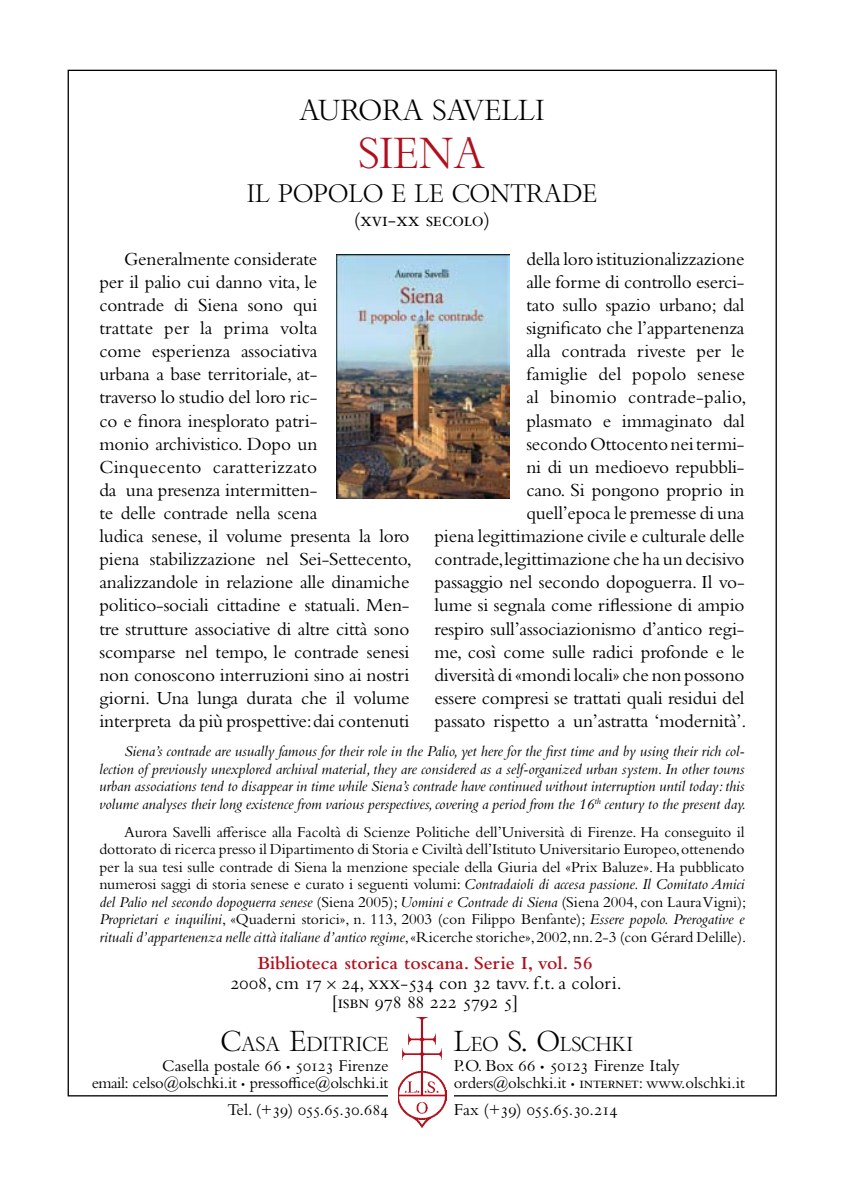
<style>
.page{position:relative;width:844px;height:1191px;background:#fff}
.page>*{position:absolute;margin:0;border:0;box-sizing:border-box;transform-origin:0 0}
.t1{font:42px "Bembo Titling MT Std";color:#b00f1c}
.t2{font:28px "Bembo Titling MT Std";color:#000}
.t3{font:24.5px "Bembo Titling MT Std";color:#000}
.t4{font:21px "Bembo Std";letter-spacing:-.02em;color:#000}
.t5{font:19.6px "Bembo Titling MT Std";color:#000}
.t6{font:19.25px/23.1px "Bembo Std";letter-spacing:-.01em;color:#000}
.t7{font:17.5px "Bembo Std";letter-spacing:-.005em;color:#000}
.t8{font:17.15px "Bembo Std";color:#000}
.t9{font:17.15px "Bembo Std";letter-spacing:-.025em;color:#000}
.t10{font:16.62px "Bembo Std";letter-spacing:-.01em;color:#000}
.t11{font:15.75px/17.5px "Bembo Std";letter-spacing:-.005em;color:#000;text-align:justify}
.t12{font:italic 15.75px/17.5px "Bembo Std";letter-spacing:-.005em;color:#000;text-align:justify}
.s1{font-style:italic}
.s2{font-weight:600;color:#b00f1c}
.s3{font-family:"Bembo Cost"}
.s4{font-size:28px}
.s5{font-size:11.9px}
.s6{font-size:11.38px}
.s7{font-size:12.25px}
</style>
<div class="page">
<img style="left:398px;top:1017px;width:48px;height:110px">
<img style="left:336px;top:254px;width:174px;height:244px">
<h2 class="t2" style="left:299px;top:93px;width:247px">AURORA SAVELLI</h2>
<h1 class="t1" style="left:359px;top:128px;width:128px">SIENA</h1>
<p class="t3" style="left:247px;top:178px;width:351px">IL POPOLO E LE CONTRADE</p>
<p class="t4" style="left:354px;top:207px;width:138px">(xvi-xx secolo)</p>
<p class="t6" style="left:99px;top:247px;width:314px;text-indent:25px">Generalmente considerate<br>per il palio cui danno vita, le<br>contrade di Siena sono qui<br>trattate per la prima volta<br>come esperienza associativa<br>urbana a base territoriale, at-<br>traverso lo studio del loro ric-<br>co e finora inesplorato patri-<br>monio archivistico. Dopo un Cinquecento caratterizzato<br>da una presenza intermitten-<br>te delle contrade nella scena<br>ludica senese, il volume presenta la loro piena stabilizzazione nel Sei-Settecento, analizzandole in relazione alle dinamiche politico-sociali cittadine e statuali. Men&shy;tre strutture associative di altre città sono scomparse nel tempo, le contrade senesi non conoscono interruzioni sino ai nostri giorni. Una lunga durata che il volume interpreta da più prospettive: dai contenuti</p>
<p class="t6" style="left:434px;top:247px;width:313px;text-align:right">della loro istituzionalizzazione<br>alle forme di controllo eserci-<br>tato sullo spazio urbano; dal<br>significato che l’appartenenza<br>alla contrada riveste per le<br>famiglie del popolo senese<br>al binomio contrade-palio,<br>plasmato e immaginato dal<br>secondo Ottocento nei termi-<br>ni di un medioevo repubbli-<br>cano. Si pongono proprio in<br>quell’epoca le premesse di una<br>piena legittimazione civile e culturale delle contrade,legittimazione che ha un decisivo passaggio nel secondo dopoguerra. Il vo&shy;lume si segnala come riflessione di ampio respiro sull’associazionismo d’antico regi&shy;me, così come sulle radici profonde e le diversità di «mondi locali» che non possono essere compresi se trattati quali residui del passato rispetto a un’astratta ‘modernità’.</p>
<p class="t12" style="left:99px;top:742px;width:648px;text-indent:25px">Siena’s contrade are usually famous for their role in the Palio, yet here for the first time and by using their rich col&shy;lection of previously unexplored archival material, they are considered as a self-organized urban system. In other towns urban associations tend to disappear in time while Siena’s contrade have continued without interruption until today: this volume analyses their long existence from various perspectives, covering a period from the 16<sup>th</sup> century to the present day.</p>
<p class="t11" style="left:99px;top:823px;width:648px;text-indent:25px">Aurora Savelli afferisce alla Facoltà di Scienze Politiche dell’Università di Firenze. Ha conseguito il dottorato di ricerca presso il Dipartimento di Storia e Civiltà dell’Istituto Universitario Europeo, ottenendo per la sua tesi sulle contrade di Siena la menzione speciale della Giuria del «Prix Baluze». Ha pubblicato numerosi saggi di storia senese e curato i seguenti volumi: <span class="s1">Contradaioli di accesa passione. Il Comitato Amici del Palio nel secondo dopoguerra senese</span> (Siena 2005); <span class="s1">Uomini e Contrade di Siena</span> (Siena 2004, con Laura Vigni); <span class="s1">Proprietari e inquilini</span>, «Quaderni storici», n. 113, 2003 (con Filippo Benfante); <span class="s1">Essere popolo. Prerogative e rituali d’appartenenza nelle città italiane d’antico regime</span>, «Ricerche storiche», 2002, nn. 2-3 (con Gérard Delille).</p>
<p class="t6" style="left:230px;top:953px;width:392px;line-height:19.4px;text-align:center"><span class="s2">Biblioteca storica toscana. Serie I, vol. 56<br></span>2008, cm 17 <span class="s3">¥</span> 24, xxx-534 con 32 tavv. f.t. a colori. [isbn 978 88 222 5792 5]</p>
<p class="t5" style="left:221px;top:1031px;width:169px"><span class="s4">C</span>ASA <span class="s4">E</span>DITRICE</p>
<p class="t8" style="left:162px;top:1055px;width:228px">Casella postale 66 <span class="s5">•</span> 50123 Firenze</p>
<p class="t10" style="left:92px;top:1073px;width:298px">email: celso@olschki.it <span class="s6">•</span> pressoffice@olschki.it</p>
<p class="t9" style="left:227px;top:1099px;width:162px">Tel. (+39) 055.65.30.684</p>
<p class="t5" style="left:453px;top:1031px;width:181px"><span class="s4">L</span>EO <span class="s4">S. O</span>LSCHKI</p>
<p class="t7" style="left:453px;top:1054px;width:227px">P.O. Box 66 <span class="s7">•</span> 50123 Firenze Italy</p>
<p class="t10" style="left:453px;top:1073px;width:293px">orders@olschki.it <span class="s6">•</span> internet: www.olschki.it</p>
<p class="t7" style="left:453px;top:1098px;width:165px">Fax (+39) 055.65.30.214</p>
</div>
